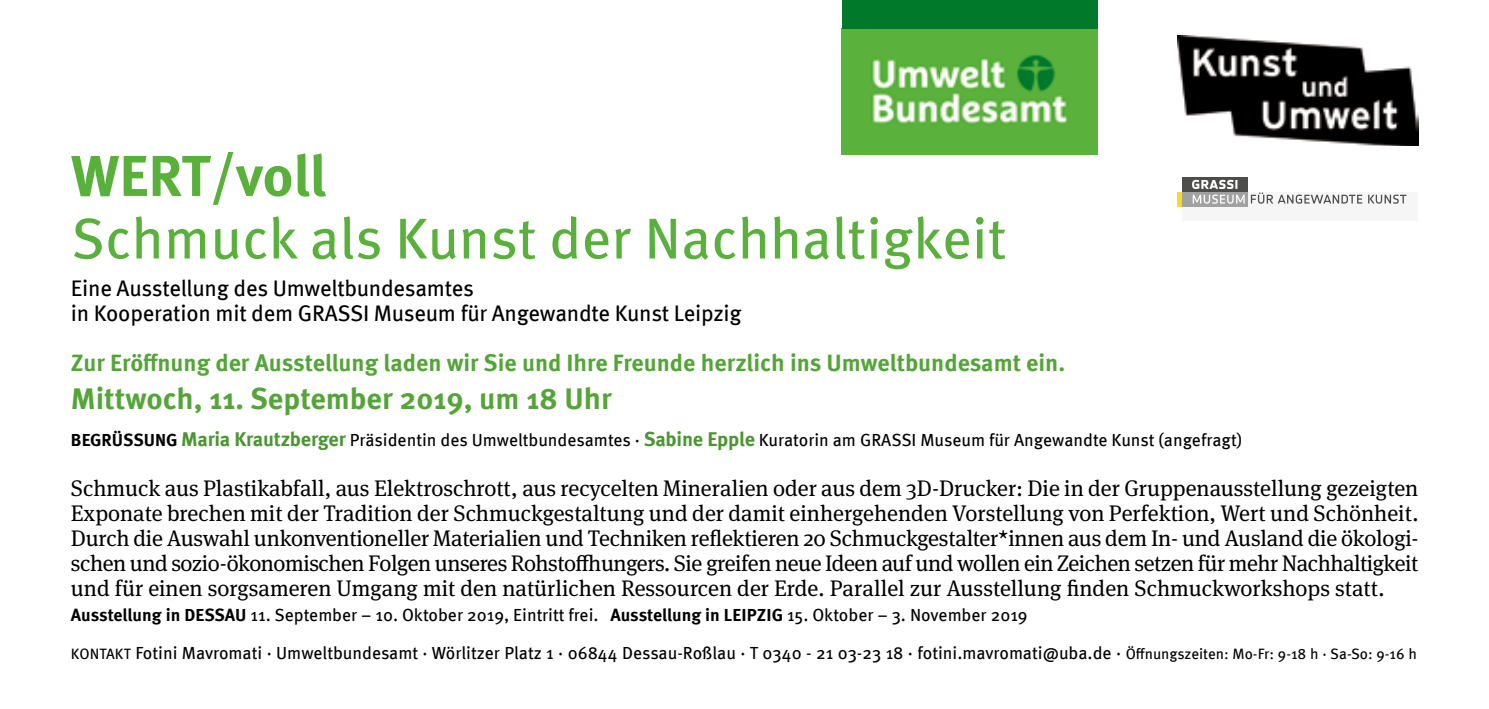
<style>
.page{position:relative;width:1489px;height:709px;background:#fff}
.page>*{position:absolute;margin:0;border:0;box-sizing:border-box;transform-origin:0 0}
.t1{font:57.5px "Meta OT";letter-spacing:-.005em;color:#59b13c}
.t2{font:700 57.5px "Meta OT";letter-spacing:-.01em;color:#59b13c}
.t3{font:700 30px "Meta OT";color:#54a538}
.t4{font:700 23.75px "Meta OT";color:#54a538}
.t5{font:22.5px/25px "Meta Serif OT";color:#000;text-align:justify}
.t6{font:22.5px "Meta OT";letter-spacing:-.01em;color:#000}
.t7{font:17.5px "Meta OT";color:#000}
.s1{font-weight:700}
.s2{font-weight:700;font-size:20px;color:#4b9533}
.s3{font-size:15px}
</style>
<div class="page">
<img style="left:1177px;top:35px;width:241px;height:111px">
<img style="left:841px;top:28px;width:256px;height:126px">
<div style="left:841px;top:0;width:256px;height:28px;background:#00792b"></div>
<div style="left:1181px;top:192px;width:236px;height:28px;background:#f6f6f6"></div>
<div style="left:1181px;top:192px;width:66px;height:14px;background:#a1a1a1"></div>
<div style="left:1181px;top:177px;width:66px;height:15px;background:#4d4d4c"></div>
<hr style="left:1177px;top:192px;width:4px;height:14px;background:#fcd828">
<svg style="left:1250px;top:192px;width:156px;height:12px"></svg>
<svg style="left:1192px;top:180px;width:52px;height:24px"></svg>
<p class="t2" style="left:71px;top:140px;width:257px">WERT/voll</p>
<p class="t1" style="left:71px;top:203px;width:937px">Schmuck als Kunst der Nachhaltigkeit</p>
<p class="t6" style="left:71px;top:274px;width:404px">Eine Ausstellung des Umweltbundesamtes</p>
<p class="t6" style="left:71px;top:299px;width:672px">in Kooperation mit dem GRASSI Museum für Angewandte Kunst Leipzig</p>
<p class="t4" style="left:71px;top:348px;width:995px">Zur Eröffnung der Ausstellung laden wir Sie und Ihre Freunde herzlich ins Umweltbundesamt ein.</p>
<p class="t3" style="left:71px;top:379px;width:542px">Mittwoch, 11. September 2019, um 18 Uhr</p>
<p class="t7" style="left:71px;top:429px;width:1172px"><span class="s1">BEGRÜSSUNG</span> <span class="s2">Maria Krautzberger</span> Präsidentin des Umweltbundesamtes · <span class="s2">Sabine Epple</span> Kuratorin am GRASSI Museum für Angewandte Kunst (angefragt)</p>
<p class="t5" style="left:71px;top:475px;width:1348px">Schmuck aus Plastikabfall, aus Elektroschrott, aus recycelten Mineralien oder aus dem 3D-Drucker: Die in der Gruppenausstellung gezeigten Exponate brechen mit der Tradition der Schmuckgestaltung und der damit einhergehenden Vorstellung von Perfektion, Wert und Schönheit.<br>Durch die Auswahl unkonventioneller Materialien und Techniken reflektieren 20 Schmuckgestalter*innen aus dem In- und Ausland die ökologi&shy;schen und sozio-ökonomischen Folgen unseres Rohstoffhungers. Sie greifen neue Ideen auf und wollen ein Zeichen setzen für mehr Nachhaltigkeit und für einen sorgsameren Umgang mit den natürlichen Ressourcen der Erde. Parallel zur Ausstellung finden Schmuckworkshops statt.</p>
<p class="t7" style="left:71px;top:604px;width:958px"><span class="s1">Ausstellung in DESSAU</span> 11. September – 10. Oktober 2019, Eintritt frei. <span class="s1">Ausstellung in LEIPZIG</span> 15. Oktober – 3. November 2019</p>
<p class="t7" style="left:71px;top:642px;width:1347px"><span class="s3">KONTAKT</span> Fotini Mavromati · Umweltbundesamt · Wörlitzer Platz 1 · 06844 Dessau-Roßlau · T 0340 - 21 03-23 18 · fotini.mavromati@uba.de · <span class="s3">Öffnungszeiten: Mo-Fr: 9-18 h · Sa-So: 9-16 h</span></p>
</div>
